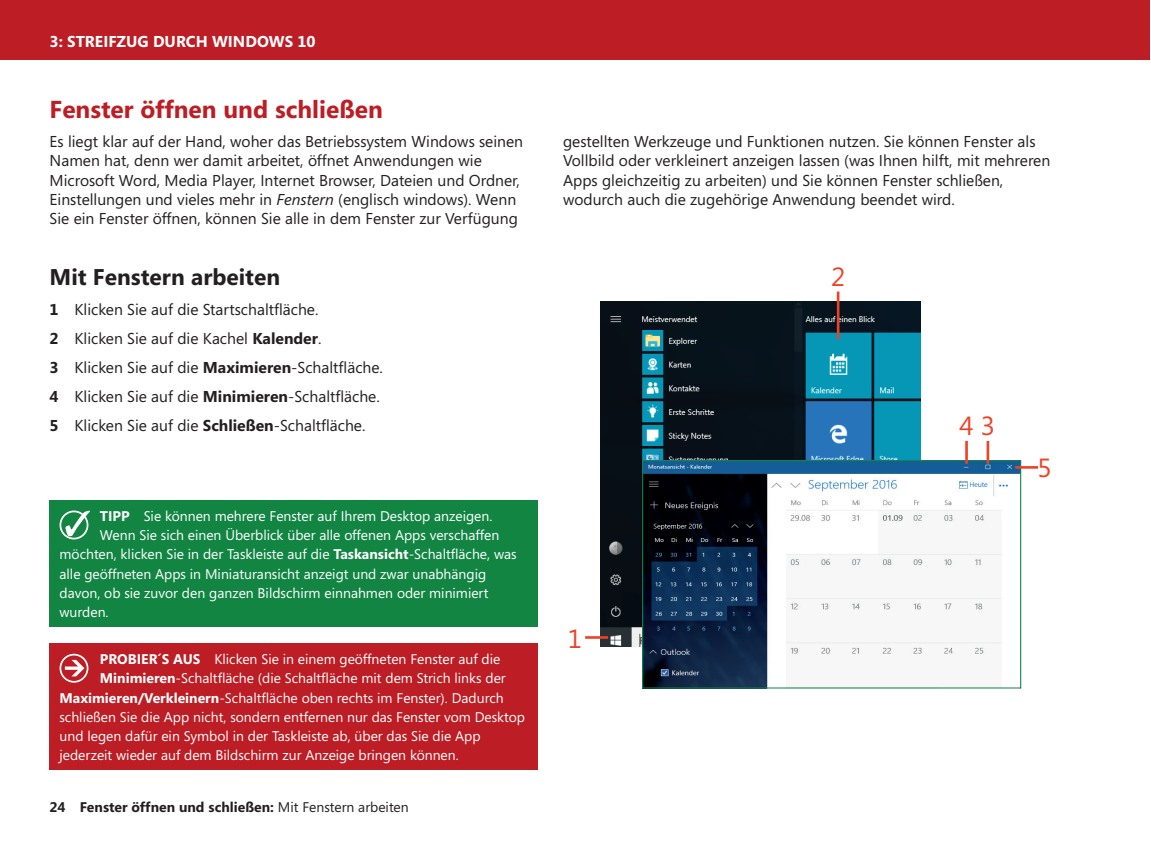
<style>
.page{position:relative;width:1151px;height:854px;background:#fff}
.page>*{position:absolute;margin:0;border:0;box-sizing:border-box;transform-origin:0 0}
.t1{font:26.25px "Segoe";color:#ee4227}
.t2{font:700 24.5px "Segoe";color:#bd1d24}
.t3{font:700 22.75px "Segoe";color:#231f20}
.t4{font:15.75px/19.2px "Segoe";color:#231f20}
.t5{font:700 15.75px "Segoe";color:#fff}
.t6{font:14px "Segoe";color:#fff}
.t7{font:700 14px "Segoe";color:#231f20}
.s1{font-style:italic}
.s2{font-weight:700}
.s3{font-weight:400}
</style>
<div class="page">
<div style="left:0;top:1px;width:1150px;height:59px;background:#bd1d24"></div>
<img style="left:600px;top:301px;width:320px;height:345px">
<img style="left:644px;top:462px;width:375px;height:224px">
<div style="left:642px;top:460px;width:379px;height:228px;border:1px solid #128543"></div>
<div style="left:50px;top:500px;width:488px;height:127px;background:#128543"></div>
<div style="left:60px;top:510px;width:28px;height:29px;border:2px solid #fff;border-radius:50%"></div>
<svg style="left:65px;top:510px;width:25px;height:26px"></svg>
<div style="left:50px;top:643px;width:488px;height:127px;background:#bd1d24"></div>
<div style="left:60px;top:653px;width:28px;height:29px;border:2px solid #fff;border-radius:50%"></div>
<svg style="left:65px;top:659px;width:19px;height:17px"></svg>
<hr style="left:585px;top:636px;width:23px;height:2px;background:#ee4227">
<hr style="left:1015px;top:466px;width:23px;height:2px;background:#ee4227">
<hr style="left:837px;top:291px;width:2px;height:48px;background:#ee4227">
<hr style="left:965px;top:441px;width:3px;height:22px;background:#ee4227">
<hr style="left:986px;top:441px;width:3px;height:22px;background:#ee4227">
<p class="t5" style="left:50px;top:32px;width:268px">3: STREIFZUG DURCH WINDOWS 10</p>
<h2 class="t2" style="left:50px;top:95px;width:335px">Fenster öffnen und schließen</h2>
<p class="t4" style="left:50px;top:132px;width:475px">Es liegt klar auf der Hand, woher das Betriebssystem Windows seinen Namen hat, denn wer damit arbeitet, öffnet Anwendungen wie Microsoft Word, Media Player, Internet Browser, Dateien und Ordner, Einstellungen und vieles mehr in <span class="s1">Fenstern</span> (englisch windows). Wenn Sie ein Fenster öffnen, können Sie alle in dem Fenster zur Verfügung</p>
<p class="t4" style="left:563px;top:132px;width:489px">gestellten Werkzeuge und Funktionen nutzen. Sie können Fenster als Vollbild oder verkleinert anzeigen lassen (was Ihnen hilft, mit mehreren Apps gleichzeitig zu arbeiten) und Sie können Fenster schließen, wodurch auch die zugehörige Anwendung beendet wird.</p>
<h3 class="t3" style="left:50px;top:264px;width:232px">Mit Fenstern arbeiten</h3>
<p class="t4" style="left:50px;top:294px;width:335px;line-height:29.2px"><span class="s2">1</span> Klicken Sie auf die Startschaltfläche.<br><span class="s2">2</span> Klicken Sie auf die Kachel <span class="s2">Kalender</span>.<br><span class="s2">3</span> Klicken Sie auf die <span class="s2">Maximieren</span>-Schaltfläche.<br><span class="s2">4</span> Klicken Sie auf die <span class="s2">Minimieren</span>-Schaltfläche.<br><span class="s2">5</span> Klicken Sie auf die <span class="s2">Schließen</span>-Schaltfläche.</p>
<p class="t6" style="left:100px;top:507px;width:394px"><span class="s2">TIPP</span> Sie können mehrere Fenster auf Ihrem Desktop anzeigen.</p>
<p class="t6" style="left:100px;top:527px;width:401px">Wenn Sie sich einen Überblick über alle offenen Apps verschaffen</p>
<p class="t6" style="left:60px;top:546px;width:459px">möchten, klicken Sie in der Taskleiste auf die <span class="s2">Taskansicht</span>-Schaltfläche, was</p>
<p class="t6" style="left:60px;top:565px;width:428px">alle geöffneten Apps in Miniaturansicht anzeigt und zwar unabhängig</p>
<p class="t6" style="left:60px;top:584px;width:431px">davon, ob sie zuvor den ganzen Bildschirm einnahmen oder minimiert</p>
<p class="t6" style="left:60px;top:604px;width:51px">wurden.</p>
<p class="t6" style="left:100px;top:650px;width:402px"><span class="s2">PROBIER´S AUS</span> Klicken Sie in einem geöffneten Fenster auf die</p>
<p class="t6" style="left:100px;top:670px;width:407px"><span class="s2">Minimieren</span>-Schaltfläche (die Schaltfläche mit dem Strich links der</p>
<p class="t6" style="left:60px;top:689px;width:446px"><span class="s2">Maximieren/Verkleinern</span>-Schaltfläche oben rechts im Fenster). Dadurch</p>
<p class="t6" style="left:60px;top:708px;width:467px">schließen Sie die App nicht, sondern entfernen nur das Fenster vom Desktop</p>
<p class="t6" style="left:60px;top:727px;width:423px">und legen dafür ein Symbol in der Taskleiste ab, über das Sie die App</p>
<p class="t6" style="left:60px;top:747px;width:401px">jederzeit wieder auf dem Bildschirm zur Anzeige bringen können.</p>
<p class="t7" style="left:50px;top:798px;width:361px">24 Fenster öffnen und schließen: <span class="s3">Mit Fenstern arbeiten</span></p>
<h1 class="t1" style="left:568px;top:623px;width:16px">1</h1>
<h1 class="t1" style="left:831px;top:261px;width:16px">2</h1>
<h1 class="t1" style="left:959px;top:410px;width:37px">4 3</h1>
<h1 class="t1" style="left:1038px;top:452px;width:16px">5</h1>
</div>
